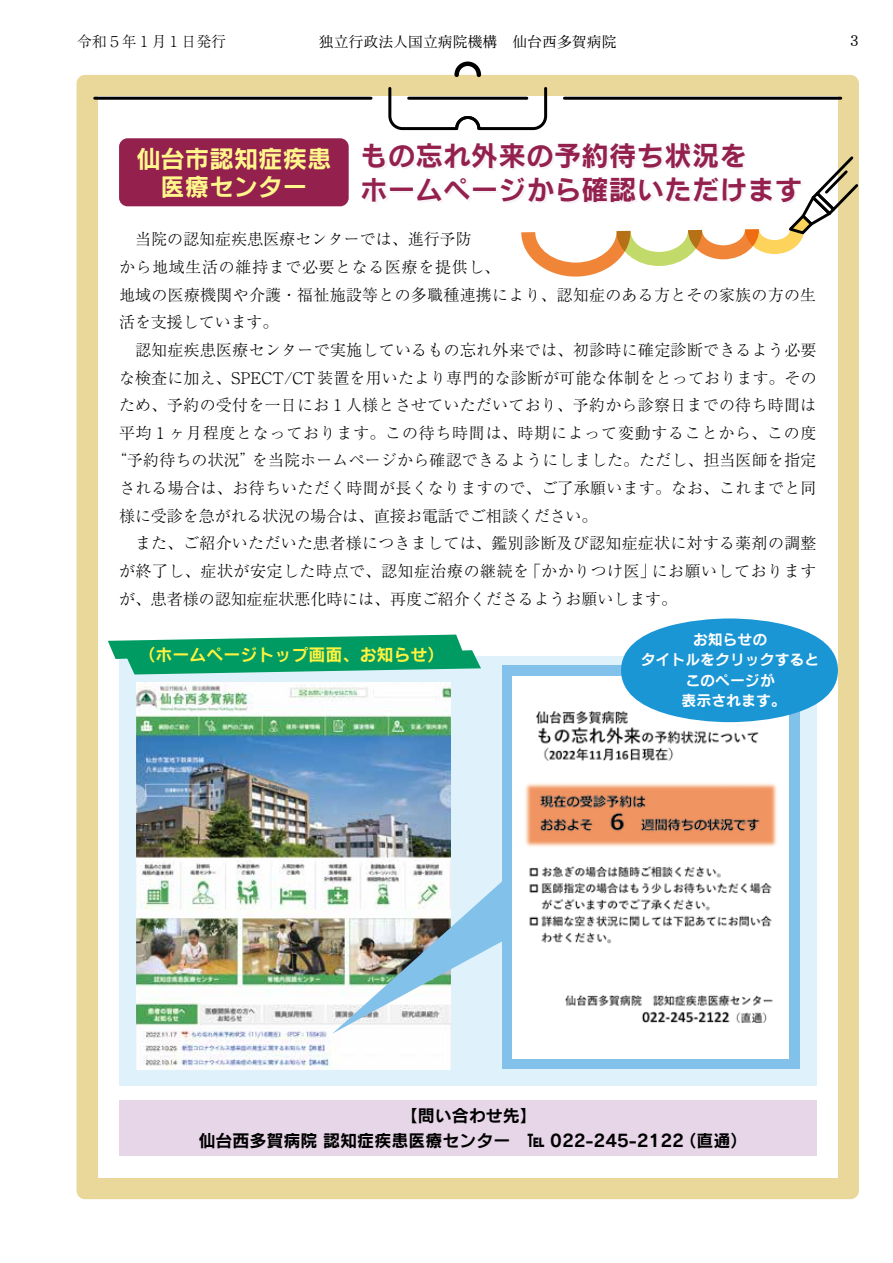
<style>
.page{position:relative;width:893px;height:1263px;background:#fff}
.page>*{position:absolute;margin:0;border:0;box-sizing:border-box;transform-origin:0 0}
.t1{font:27.6px/34px "Rodin Cattleya Pro B";color:#94214d}
.t2{font:24.45px/28.7px "Rodin Cattleya Pro B";color:#fff78c;text-align:center}
.t3{font:16.95px/24.5px "Rodin Cattleya Pro B";color:#000;text-align:center}
.t4{font:16.95px "Rodin Cattleya Pro B";color:#fff33f}
.t5{font:16.5px "DFHS Mincho Std W3";color:#000}
.t6{font:300 15.9px "Ryumin Pro";letter-spacing:.02em;color:#000}
.t7{font:300 15.9px "Ryumin Pro";color:#000}
.t8{font:300 15.9px "Ryumin Pro";letter-spacing:.05em;color:#000}
.t9{font:300 15.9px "Ryumin Pro";letter-spacing:.045em;color:#000}
.t10{font:14.85px/20.2px "Rodin Cattleya Pro B";color:#fff;text-align:center}
.t11{font:14.85px "DFHS Mincho Std W3";color:#000}
.t12{font:300 14.85px "Ryumin Pro";color:#000}
</style>
<div class="page">
<div style="left:77px;top:75px;width:782px;height:1124px;background:#ead89a;border-radius:9px"></div>
<div style="left:98px;top:96px;width:740px;height:1082px;background:#fff"></div>
<div style="left:119px;top:657px;width:697px;height:429px;background:#dff2fc"></div>
<hr style="left:564px;top:97px;width:277px;height:3px;background:#000">
<hr style="left:95px;top:97px;width:276px;height:3px;background:#000">
<svg style="left:388px;top:87px;width:160px;height:44px"></svg>
<svg style="left:452px;top:61px;width:31px;height:16px"></svg>
<hr style="left:409px;top:97px;width:118px;height:3px;background:#000">
<svg style="left:521px;top:156px;width:338px;height:121px"></svg>
<img style="left:136px;top:682px;width:315px;height:387px">
<div style="left:502px;top:665px;width:297px;height:404px;background:#82c1ea"></div>
<div style="left:512px;top:676px;width:277px;height:382px;background:#fff"></div>
<img style="left:525px;top:712px;width:253px;height:310px">
<img style="left:332px;top:879px;width:170px;height:155px">
<svg style="left:108px;top:635px;width:373px;height:39px"></svg>
<div style="left:621px;top:618px;width:217px;height:104px;background:#1a96d5;border-radius:50%"></div>
<div style="left:119px;top:1100px;width:697px;height:56px;background:#e7d5e8"></div>
<div style="left:119px;top:138px;width:230px;height:68px;background:#94214d;border-radius:9px"></div>
<p class="t12" style="left:77px;top:30px;width:150px">令和５年１月１日発行</p>
<p class="t11" style="left:319px;top:34px;width:299px">独立行政法人国立病院機構　仙台西多賀病院</p>
<p class="t5" style="left:850px;top:32px;width:11px">3</p>
<h2 class="t2" style="left:136px;top:143px;width:197px">仙台市認知症疾患医療センター</h2>
<h1 class="t1" style="left:360px;top:137px;width:444px">もの忘れ外来の予約待ち状況を<br>ホームページから確認いただけます</h1>
<p class="t6" style="left:119px;top:227px;width:354px">　当院の認知症疾患医療センターでは、進行予防</p>
<p class="t9" style="left:119px;top:254px;width:383px">から地域生活の維持まで必要となる医療を提供し、</p>
<p class="t6" style="left:119px;top:282px;width:699px">地域の医療機関や介護・福祉施設等との多職種連携により、認知症のある方とその家族の方の生</p>
<p class="t7" style="left:119px;top:310px;width:161px">活を支援しています。</p>
<p class="t6" style="left:119px;top:337px;width:699px">　認知症疾患医療センターで実施しているもの忘れ外来では、初診時に確定診断できるよう必要</p>
<p class="t6" style="left:119px;top:365px;width:699px">な検査に加え、SPECT/CT装置を用いたより専門的な診断が可能な体制をとっております。その</p>
<p class="t6" style="left:119px;top:393px;width:699px">ため、予約の受付を一日にお１人様とさせていただいており、予約から診察日までの待ち時間は</p>
<p class="t8" style="left:119px;top:420px;width:699px">平均１ヶ月程度となっております。この待ち時間は、時期によって変動することから、この度</p>
<p class="t6" style="left:111px;top:448px;width:707px">“予約待ちの状況”を当院ホームページから確認できるようにしました。ただし、担当医師を指定</p>
<p class="t6" style="left:119px;top:476px;width:699px">される場合は、お待ちいただく時間が長くなりますので、ご了承願います。なお、これまでと同</p>
<p class="t7" style="left:119px;top:503px;width:480px">様に受診を急がれる状況の場合は、直接お電話でご相談ください。</p>
<p class="t6" style="left:119px;top:531px;width:699px">　また、ご紹介いただいた患者様につきましては、鑑別診断及び認知症症状に対する薬剤の調整</p>
<p class="t6" style="left:119px;top:558px;width:699px">が終了し、症状が安定した時点で、認知症治療の継続を「かかりつけ医」にお願いしております</p>
<p class="t7" style="left:119px;top:586px;width:560px">が、患者様の認知症症状悪化時には、再度ご紹介くださるようお願いします。</p>
<p class="t4" style="left:138px;top:643px;width:308px">（ホームページトップ画面、お知らせ）</p>
<p class="t10" style="left:641px;top:629px;width:180px">お知らせの<br>タイトルをクリックするとこのページが<br>表示されます。</p>
<p class="t3" style="left:198px;top:1103px;width:551px">【問い合わせ先】<br>仙台西多賀病院 認知症疾患医療センター　℡ 022-245-2122（直通）</p>
</div>
